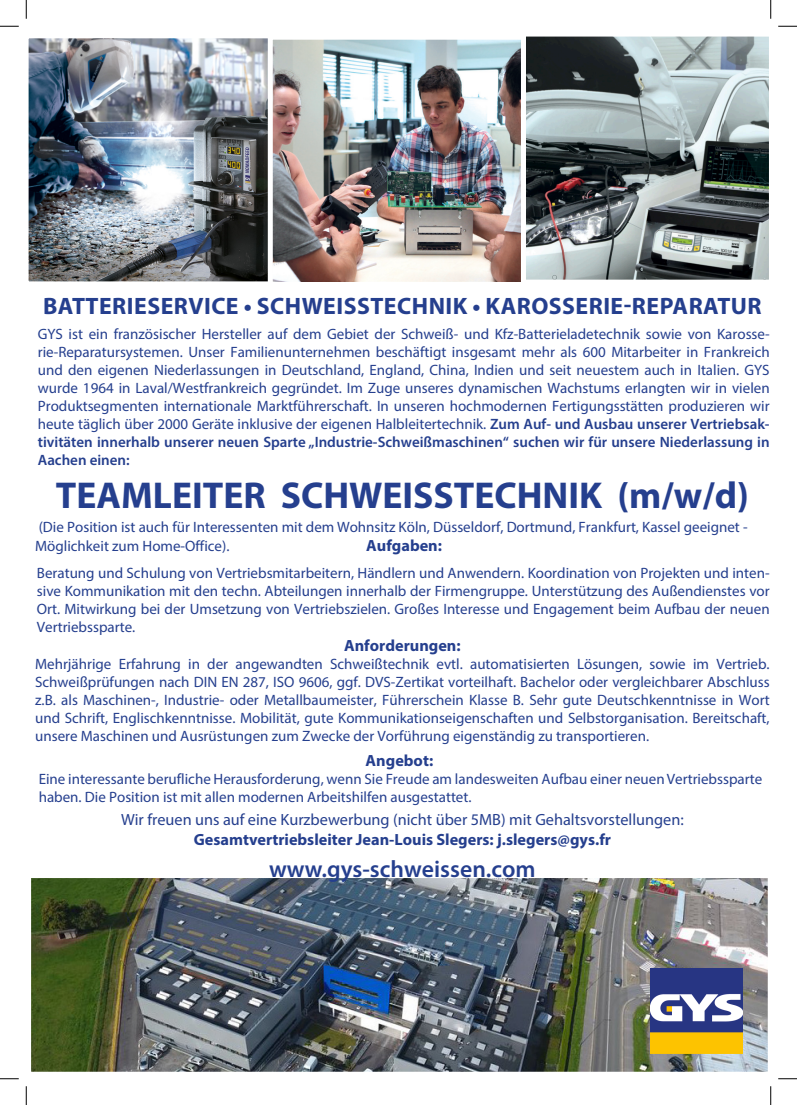
<style>
.page{position:relative;width:797px;height:1105px;background:#fff}
.page>*{position:absolute;margin:0;border:0;box-sizing:border-box;transform-origin:0 0}
.t1{font:700 37.5px "Myriad Pro";color:#253f8e}
.t2{font:700 23.75px "Myriad Pro";letter-spacing:.02em;color:#253f8e}
.t3{font:600 23.75px "Myriad Pro";color:#253f8e}
.t4{font:16.25px/20.2px "Myriad Pro";color:#253f8e;text-align:center}
.t5{font:700 16.25px "Myriad Pro";color:#253f8e}
.t6{font:15px/18px "Myriad Pro";color:#253f8e;text-align:justify}
.s1{font-weight:600}
.s2{font-weight:700}
</style>
<div class="page">
<img style="left:30px;top:39px;width:238px;height:241px">
<div style="left:24px;top:33px;width:253px;height:253px;border:5px solid #fff"></div>
<img style="left:274px;top:38px;width:494px;height:244px">
<div style="left:521px;top:32px;width:253px;height:253px;border:5px solid #fff"></div>
<img style="left:33px;top:879px;width:733px;height:191px">
<div style="left:24px;top:870px;width:751px;height:209px;border:8px solid #fff"></div>
<img style="left:650px;top:969px;width:92px;height:84px">
<div style="left:268px;top:35px;width:258px;height:258px;border:5px solid #fff"></div>
<svg style="left:0;top:25px;width:19px;height:2px"></svg>
<svg style="left:778px;top:25px;width:19px;height:2px"></svg>
<svg style="left:0;top:1078px;width:19px;height:1px"></svg>
<svg style="left:778px;top:1078px;width:19px;height:1px"></svg>
<svg style="left:25px;top:0;width:2px;height:19px"></svg>
<svg style="left:25px;top:1086px;width:2px;height:19px"></svg>
<svg style="left:770px;top:0;width:1px;height:19px"></svg>
<svg style="left:770px;top:1086px;width:1px;height:19px"></svg>
<p class="t2" style="left:43px;top:291px;width:720px">BATTERIESERVICE • SCHWEISSTECHNIK • KAROSSERIE-REPARATUR</p>
<p class="t6" style="left:38px;top:325px;width:733px">GYS ist ein französischer Hersteller auf dem Gebiet der Schweiß- und Kfz-Batterieladetechnik sowie von Karosse&shy;rie-Reparatursystemen. Unser Familienunternehmen beschäftigt insgesamt mehr als 600 Mitarbeiter in Frankreich und den eigenen Niederlassungen in Deutschland, England, China, Indien und seit neuestem auch in Italien. GYS wurde 1964 in Laval/Westfrankreich gegründet. Im Zuge unseres dynamischen Wachstums erlangten wir in vielen Produktsegmenten internationale Marktführerschaft. In unseren hochmodernen Fertigungsstätten produzieren wir heute täglich über 2000 Geräte inklusive der eigenen Halbleitertechnik. <span class="s1">Zum Auf- und Ausbau unserer Vertriebsak&shy;tivitäten innerhalb unserer neuen Sparte „Industrie-Schweißmaschinen“ suchen wir für unsere Niederlassung in Aachen einen:</span></p>
<p class="t1" style="left:56px;top:471px;width:694px">TEAMLEITER SCHWEISSTECHNIK (m/w/d)</p>
<p class="t6" style="left:35px;top:517px;width:714px;line-height:19.1px">(Die Position ist auch für Interessenten mit dem Wohnsitz Köln, Düsseldorf, Dortmund, Frankfurt, Kassel geeignet -<br>Möglichkeit zum Home-Office).</p>
<p class="t5" style="left:366px;top:535px;width:77px">Aufgaben:</p>
<p class="t6" style="left:37px;top:564px;width:734px">Beratung und Schulung von Vertriebsmitarbeitern, Händlern und Anwendern. Koordination von Projekten und inten&shy;sive Kommunikation mit den techn. Abteilungen innerhalb der Firmengruppe. Unterstützung des Außendienstes vor Ort. Mitwirkung bei der Umsetzung von Vertriebszielen. Großes Interesse und Engagement beim Aufbau der neuen Vertriebssparte.</p>
<p class="t5" style="left:344px;top:635px;width:118px">Anforderungen:</p>
<p class="t6" style="left:35px;top:655px;width:736px">Mehrjährige Erfahrung in der angewandten Schweißtechnik evtl. automatisierten Lösungen, sowie im Vertrieb.<br>Schweißprüfungen nach DIN EN 287, ISO 9606, ggf. DVS-Zertikat vorteilhaft. Bachelor oder vergleichbarer Abschluss z.B. als Maschinen-, Industrie- oder Metallbaumeister, Führerschein Klasse B. Sehr gute Deutschkenntnisse in Wort und Schrift, Englischkenntnisse. Mobilität, gute Kommunikationseigenschaften und Selbstorganisation. Bereitschaft, unsere Maschinen und Ausrüstungen zum Zwecke der Vorführung eigenständig zu transportieren.</p>
<p class="t5" style="left:365px;top:750px;width:69px">Angebot:</p>
<p class="t6" style="left:39px;top:770px;width:725px">Eine interessante berufliche Herausforderung, wenn Sie Freude am landesweiten Aufbau einer neuen Vertriebssparte haben. Die Position ist mit allen modernen Arbeitshilfen ausgestattet.</p>
<p class="t4" style="left:121px;top:809px;width:564px">Wir freuen uns auf eine Kurzbewerbung (nicht über 5MB) mit Gehaltsvorstellungen:<br><span class="s2">Gesamtvertriebsleiter Jean-Louis Slegers: j.slegers@gys.fr</span></p>
<p class="t3" style="left:269px;top:854px;width:268px">www.gys-schweissen.com</p>
</div>
